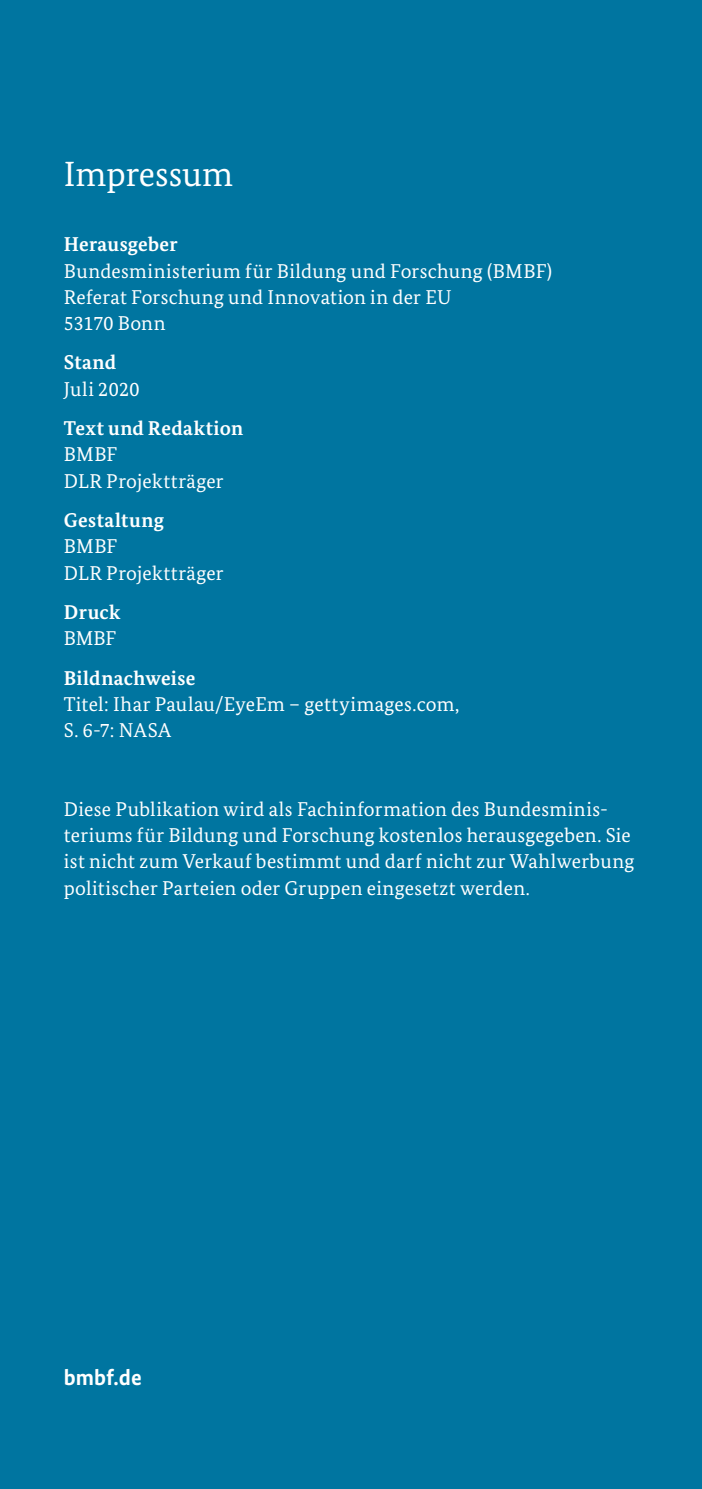
<style>
.page{position:relative;width:702px;height:1489px;background:#fff}
.page>*{position:absolute;margin:0;border:0;box-sizing:border-box;transform-origin:0 0}
.t1{font:35px "Bundes Serif";color:#fff}
.t2{font:700 22.5px "Bundes Sans";color:#fff}
.t3{font:20px/26.2px "Bundes Serif";letter-spacing:.015em;color:#fff}
.t4{font:700 20px "Bundes Serif";letter-spacing:.015em;color:#fff}
</style>
<div class="page">
<div style="left:0;top:0;width:702px;height:1488px;background:#0075a0"></div>
<h3 class="t1" style="left:64px;top:153px;width:171px">Impressum</h3>
<h4 class="t4" style="left:64px;top:232px;width:115px">Herausgeber</h4>
<p class="t3" style="left:64px;top:257px;width:490px">Bundesministerium für Bildung und Forschung (BMBF)<br>Referat Forschung und Innovation in der EU<br>53170 Bonn</p>
<h4 class="t4" style="left:64px;top:350px;width:54px">Stand</h4>
<p class="t3" style="left:64px;top:375px;width:77px">Juli 2020</p>
<h4 class="t4" style="left:64px;top:416px;width:181px">Text und Redaktion</h4>
<p class="t3" style="left:64px;top:441px;width:161px">BMBF<br>DLR Projektträger</p>
<h4 class="t4" style="left:64px;top:508px;width:102px">Gestaltung</h4>
<p class="t3" style="left:64px;top:533px;width:161px">BMBF<br>DLR Projektträger</p>
<h4 class="t4" style="left:64px;top:600px;width:58px">Druck</h4>
<p class="t3" style="left:64px;top:625px;width:54px">BMBF</p>
<h4 class="t4" style="left:64px;top:665px;width:133px">Bildnachweise</h4>
<p class="t3" style="left:64px;top:690px;width:397px">Titel: Ihar Paulau/EyeEm – gettyimages.com,<br>S. 6-7: NASA</p>
<p class="t3" style="left:64px;top:795px;width:572px">Diese Publikation wird als Fachinformation des Bundesminis&shy;teriums für Bildung und Forschung kostenlos herausgegeben. Sie ist nicht zum Verkauf bestimmt und darf nicht zur Wahlwerbung politischer Parteien oder Gruppen eingesetzt werden.</p>
<p class="t2" style="left:64px;top:1363px;width:80px">bmbf.de</p>
</div>
